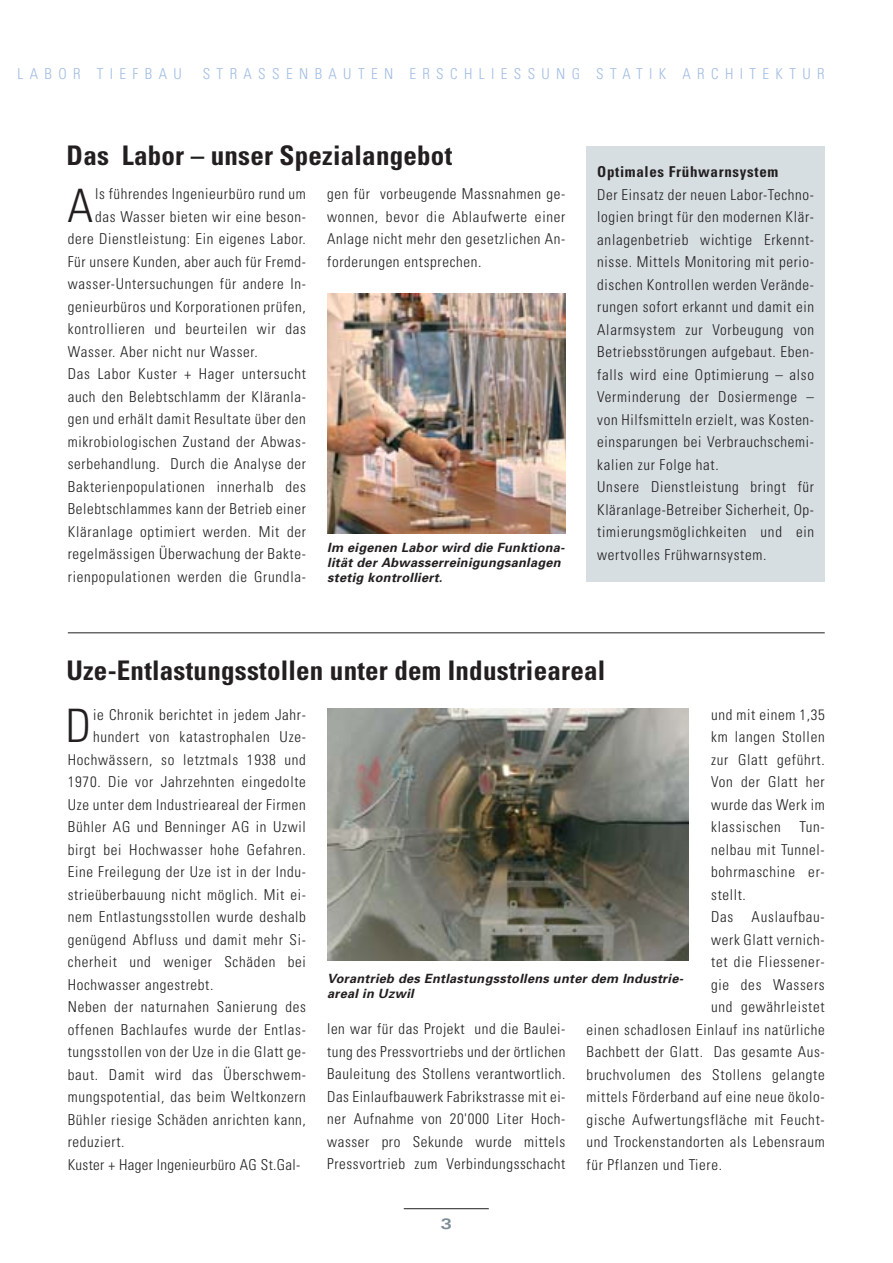
<style>
.page{position:relative;width:893px;height:1263px;background:#fff}
.page>*{position:absolute;margin:0;border:0;box-sizing:border-box;transform-origin:0 0}
.t1{font:300 condensed 46.05px "Univers";color:#231f20}
.t2{font:700 condensed 27px "Univers";letter-spacing:.01em;color:#231f20}
.t3{font:300 condensed 15px/22.5px "Univers";letter-spacing:.045em;color:#231f20;text-align:justify}
.t4{font:300 condensed 15px "Univers";letter-spacing:.425em;color:#a2bde3}
.t5{font:300 condensed 15px "Univers";letter-spacing:.02em;color:#231f20}
.t6{font:700 condensed 15px "Univers";letter-spacing:.045em;color:#231f20}
.t7{font:700 expanded 15px "Univers";color:#7b8c96}
.t8{font:italic 700 12.75px/15px "Univers";color:#231f20}
</style>
<div class="page">
<div style="left:587px;top:146px;width:238px;height:436px;background:#d6dee2"></div>
<hr style="left:404px;top:1208px;width:85px;height:1px;background:#231f20">
<hr style="left:68px;top:632px;width:757px;height:1px;background:#231f20">
<img style="left:327px;top:294px;width:238px;height:240px">
<img style="left:327px;top:708px;width:362px;height:253px">
<p class="t4" style="left:18px;top:68px;width:166px">LABOR TIEFBAU</p>
<p class="t4" style="left:203px;top:68px;width:623px">STRASSENBAUTEN ERSCHLIESSUNG STATIK ARCHITEKTUR</p>
<h2 class="t2" style="left:67px;top:146px;width:387px">Das Labor – unser Spezialangebot</h2>
<h1 class="t1" style="left:67px;top:189px;width:27px">A</h1>
<p class="t3" style="left:95px;top:184px;width:212px">ls führendes Ingenieurbüro rund um</p>
<p class="t3" style="left:327px;top:184px;width:240px">gen für vorbeugende Massnahmen ge&shy;wonnen, bevor die Ablaufwerte einer Anlage nicht mehr den gesetzlichen An&shy;forderungen entsprechen.</p>
<p class="t3" style="left:95px;top:207px;width:212px">das Wasser bieten wir eine beson-</p>
<p class="t3" style="left:68px;top:229px;width:240px">dere Dienstleistung: Ein eigenes Labor.</p>
<p class="t3" style="left:68px;top:252px;width:240px">Für unsere Kunden, aber auch für Fremd-</p>
<p class="t3" style="left:68px;top:274px;width:240px">wasser-Untersuchungen für andere In-</p>
<p class="t3" style="left:68px;top:297px;width:240px">genieurbüros und Korporationen prüfen,</p>
<p class="t3" style="left:68px;top:319px;width:240px">kontrollieren und beurteilen wir das</p>
<p class="t3" style="left:68px;top:342px;width:191px">Wasser. Aber nicht nur Wasser.</p>
<p class="t3" style="left:68px;top:364px;width:240px">Das Labor Kuster + Hager untersucht</p>
<p class="t3" style="left:68px;top:387px;width:240px">auch den Belebtschlamm der Kläranla-</p>
<p class="t3" style="left:68px;top:409px;width:240px">gen und erhält damit Resultate über den</p>
<p class="t3" style="left:68px;top:432px;width:240px">mikrobiologischen Zustand der Abwas-</p>
<p class="t3" style="left:68px;top:454px;width:240px">serbehandlung. Durch die Analyse der</p>
<p class="t3" style="left:68px;top:477px;width:240px">Bakterienpopulationen innerhalb des</p>
<p class="t3" style="left:68px;top:499px;width:240px">Belebtschlammes kann der Betrieb einer</p>
<p class="t3" style="left:68px;top:522px;width:240px">Kläranlage optimiert werden. Mit der</p>
<p class="t3" style="left:68px;top:544px;width:240px">regelmässigen Überwachung der Bakte-</p>
<p class="t3" style="left:68px;top:567px;width:240px">rienpopulationen werden die Grundla-</p>
<p class="t8" style="left:327px;top:541px;width:241px">Im eigenen Labor wird die Funktiona&shy;lität der Abwasserreinigungsanlagen stetig kontrolliert.</p>
<p class="t6" style="left:597px;top:166px;width:183px">Optimales Frühwarnsystem</p>
<p class="t3" style="left:597px;top:185px;width:218px;text-align:left">Der Einsatz der neuen Labor-Techno&shy;logien bringt für den modernen Klär&shy;anlagenbetrieb wichtige Erkennt&shy;nisse. Mittels Monitoring mit perio&shy;dischen Kontrollen werden Verände&shy;rungen sofort erkannt und damit ein Alarmsystem zur Vorbeugung von Betriebsstörungen aufgebaut. Eben&shy;falls wird eine Optimierung – also Verminderung der Dosiermenge – von Hilfsmitteln erzielt, was Kosten&shy;einsparungen bei Verbrauchschemi&shy;kalien zur Folge hat.<br>Unsere Dienstleistung bringt für Kläranlage-Betreiber Sicherheit, Op&shy;timierungsmöglichkeiten und ein wertvolles Frühwarnsystem.</p>
<h2 class="t2" style="left:66px;top:660px;width:540px">Uze-Entlastungsstollen unter dem Industrieareal</h2>
<h1 class="t1" style="left:66px;top:709px;width:27px">D</h1>
<p class="t3" style="left:93px;top:704px;width:214px">ie Chronik berichtet in jedem Jahr-</p>
<p class="t3" style="left:93px;top:727px;width:214px">hundert von katastrophalen Uze-</p>
<p class="t3" style="left:68px;top:749px;width:240px">Hochwässern, so letztmals 1938 und</p>
<p class="t3" style="left:68px;top:772px;width:240px">1970. Die vor Jahrzehnten eingedolte</p>
<p class="t3" style="left:68px;top:794px;width:240px">Uze unter dem Industrieareal der Firmen</p>
<p class="t3" style="left:68px;top:817px;width:240px">Bühler AG und Benninger AG in Uzwil</p>
<p class="t3" style="left:68px;top:839px;width:240px">birgt bei Hochwasser hohe Gefahren.</p>
<p class="t3" style="left:68px;top:862px;width:240px">Eine Freilegung der Uze ist in der Indu-</p>
<p class="t3" style="left:68px;top:884px;width:240px">strieüberbauung nicht möglich. Mit ei-</p>
<p class="t3" style="left:68px;top:907px;width:240px">nem Entlastungsstollen wurde deshalb</p>
<p class="t3" style="left:68px;top:929px;width:240px">genügend Abfluss und damit mehr Si-</p>
<p class="t3" style="left:68px;top:952px;width:240px">cherheit und weniger Schäden bei</p>
<p class="t3" style="left:68px;top:974px;width:147px">Hochwasser angestrebt.</p>
<p class="t3" style="left:68px;top:997px;width:240px">Neben der naturnahen Sanierung des</p>
<p class="t3" style="left:68px;top:1019px;width:240px">offenen Bachlaufes wurde der Entlas-</p>
<p class="t3" style="left:68px;top:1042px;width:240px">tungsstollen von der Uze in die Glatt ge-</p>
<p class="t3" style="left:68px;top:1064px;width:240px">baut. Damit wird das Überschwem-</p>
<p class="t3" style="left:68px;top:1087px;width:240px">mungspotential, das beim Weltkonzern</p>
<p class="t3" style="left:68px;top:1109px;width:240px">Bühler riesige Schäden anrichten kann,</p>
<p class="t3" style="left:68px;top:1132px;width:58px">reduziert.</p>
<p class="t5" style="left:68px;top:1159px;width:234px">Kuster + Hager Ingenieurbüro AG St.Gal-</p>
<p class="t3" style="left:711px;top:704px;width:115px">und mit einem 1,35</p>
<p class="t3" style="left:711px;top:727px;width:115px">km langen Stollen</p>
<p class="t3" style="left:711px;top:749px;width:115px">zur Glatt geführt.</p>
<p class="t3" style="left:711px;top:772px;width:115px">Von der Glatt her</p>
<p class="t3" style="left:711px;top:794px;width:115px">wurde das Werk im</p>
<p class="t3" style="left:711px;top:817px;width:115px">klassischen Tun-</p>
<p class="t3" style="left:711px;top:839px;width:115px">nelbau mit Tunnel-</p>
<p class="t3" style="left:711px;top:862px;width:115px">bohrmaschine er-</p>
<p class="t3" style="left:711px;top:884px;width:36px">stellt.</p>
<p class="t3" style="left:711px;top:907px;width:115px">Das Auslaufbau-</p>
<p class="t3" style="left:711px;top:929px;width:115px">werk Glatt vernich-</p>
<p class="t3" style="left:711px;top:952px;width:115px">tet die Fliessener-</p>
<p class="t3" style="left:711px;top:974px;width:115px">gie des Wassers</p>
<p class="t3" style="left:711px;top:997px;width:115px">und gewährleistet</p>
<p class="t3" style="left:587px;top:1019px;width:240px">einen schadlosen Einlauf ins natürliche</p>
<p class="t3" style="left:587px;top:1042px;width:240px">Bachbett der Glatt. Das gesamte Aus-</p>
<p class="t3" style="left:587px;top:1064px;width:240px">bruchvolumen des Stollens gelangte</p>
<p class="t3" style="left:587px;top:1087px;width:240px">mittels Förderband auf eine neue ökolo-</p>
<p class="t3" style="left:587px;top:1109px;width:240px">gische Aufwertungsfläche mit Feucht-</p>
<p class="t3" style="left:587px;top:1132px;width:240px">und Trockenstandorten als Lebensraum</p>
<p class="t3" style="left:587px;top:1154px;width:137px">für Pflanzen und Tiere.</p>
<p class="t8" style="left:327px;top:972px;width:360px">Vorantrieb des Entlastungsstollens unter dem Industrie&shy;areal in Uzwil</p>
<p class="t3" style="left:327px;top:1019px;width:240px">len war für das Projekt und die Baulei&shy;tung des Pressvortriebs und der örtlichen Bauleitung des Stollens verantwortlich.<br>Das Einlaufbauwerk Fabrikstrasse mit ei&shy;ner Aufnahme von 20'000 Liter Hoch&shy;wasser pro Sekunde wurde mittels Pressvortrieb zum Verbindungsschacht</p>
<p class="t7" style="left:441px;top:1218px;width:13px">3</p>
</div>
